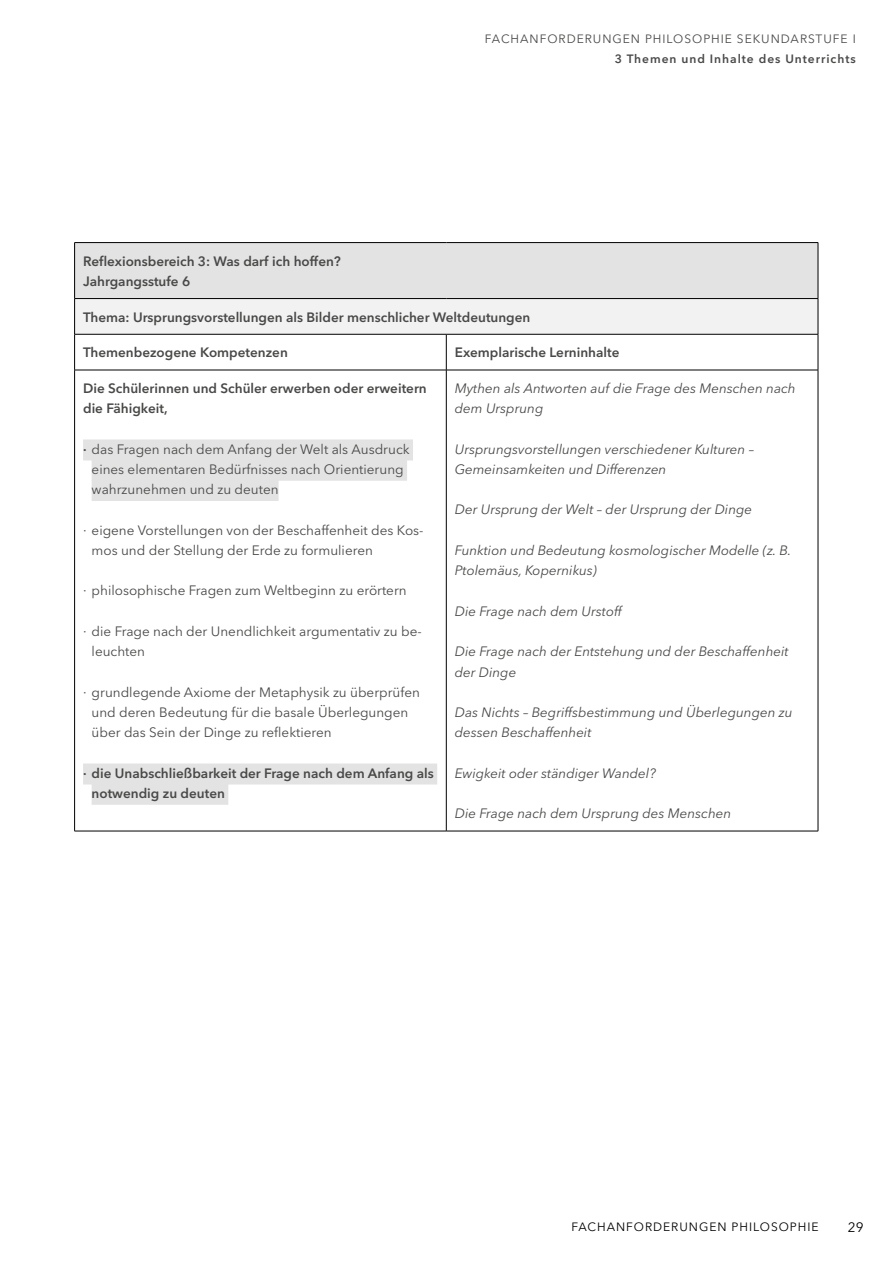
<style>
.page{position:relative;width:893px;height:1263px;background:#fff}
.page>*{position:absolute;margin:0;border:0;box-sizing:border-box;transform-origin:0 0}
.t1{font:italic 13.5px/20.2px "Avenir Next LT Pro";color:#494948}
.t2{font:13.5px/20.2px "Avenir Next LT Pro";color:#494948}
.t3{font:600 13.5px/20.2px "Avenir Next LT Pro";color:#494948}
.t4{font:13.5px "Avenir Next LT Pro";color:#000}
.t5{font:12px "Avenir Next LT Pro";letter-spacing:.08em;color:#494948}
.t6{font:600 12px "Avenir Next LT Pro";letter-spacing:.08em;color:#494948}
.t7{font:12px "Avenir Next LT Pro";letter-spacing:.08em;color:#000}
.s1{font-weight:600}
</style>
<div class="page">
<div style="left:75px;top:243px;width:743px;height:56px;background:#e3e3e3"></div>
<div style="left:75px;top:299px;width:743px;height:35px;background:#f2f2f2"></div>
<svg style="left:75px;top:335px;width:743px;height:35px"></svg>
<hr style="left:74px;top:242px;width:372px;height:1px;background:#000">
<hr style="left:74px;top:243px;width:1px;height:55px;background:#000">
<hr style="left:446px;top:242px;width:372px;height:1px;background:#000">
<hr style="left:818px;top:243px;width:1px;height:55px;background:#000">
<hr style="left:74px;top:298px;width:372px;height:1px;background:#000">
<hr style="left:74px;top:299px;width:1px;height:35px;background:#000">
<hr style="left:446px;top:298px;width:372px;height:1px;background:#000">
<hr style="left:818px;top:299px;width:1px;height:35px;background:#000">
<hr style="left:74px;top:334px;width:372px;height:1px;background:#000">
<hr style="left:74px;top:334px;width:1px;height:36px;background:#000">
<hr style="left:446px;top:334px;width:372px;height:1px;background:#000">
<hr style="left:446px;top:334px;width:1px;height:36px;background:#000">
<hr style="left:818px;top:334px;width:1px;height:36px;background:#000">
<hr style="left:74px;top:370px;width:372px;height:1px;background:#000">
<hr style="left:74px;top:370px;width:1px;height:461px;background:#000">
<hr style="left:446px;top:370px;width:372px;height:1px;background:#000">
<hr style="left:446px;top:370px;width:1px;height:461px;background:#000">
<hr style="left:818px;top:370px;width:1px;height:461px;background:#000">
<hr style="left:74px;top:831px;width:372px;height:1px;background:#000">
<hr style="left:446px;top:831px;width:372px;height:1px;background:#000">
<div style="left:83px;top:439px;width:330px;height:21px;background:#e3e3e3"></div>
<div style="left:92px;top:460px;width:315px;height:21px;background:#e3e3e3"></div>
<div style="left:92px;top:480px;width:187px;height:21px;background:#e3e3e3"></div>
<div style="left:83px;top:763px;width:354px;height:21px;background:#e3e3e3"></div>
<div style="left:92px;top:784px;width:136px;height:21px;background:#e3e3e3"></div>
<p class="t5" style="left:485px;top:32px;width:372px">FACHANFORDERUNGEN PHILOSOPHIE SEKUNDARSTUFE I</p>
<p class="t6" style="left:615px;top:51px;width:242px">3 Themen und Inhalte des Unterrichts</p>
<p class="t3" style="left:83px;top:251px;width:259px">Reflexionsbereich 3: Was darf ich hoffen?<br>Jahrgangsstufe 6</p>
<p class="t3" style="left:83px;top:307px;width:449px">Thema: Ursprungsvorstellungen als Bilder menschlicher Weltdeutungen</p>
<p class="t3" style="left:83px;top:342px;width:206px">Themenbezogene Kompetenzen</p>
<p class="t3" style="left:455px;top:342px;width:166px">Exemplarische Lerninhalte</p>
<p class="t3" style="left:83px;top:378px;width:345px">Die Schülerinnen und Schüler erwerben oder erweitern die Fähigkeit,</p>
<p class="t2" style="left:92px;top:439px;width:320px;text-indent:-9px"><span class="s1">∙</span> das Fragen nach dem Anfang der Welt als Ausdruck eines elementaren Bedürfnisses nach Orientierung wahrzunehmen und zu deuten</p>
<p class="t2" style="left:92px;top:520px;width:333px;text-indent:-9px">∙ eigene Vorstellungen von der Beschaffenheit des Kos&shy;mos und der Stellung der Erde zu formulieren</p>
<p class="t2" style="left:83px;top:581px;width:325px">∙ philosophische Fragen zum Weltbeginn zu erörtern</p>
<p class="t2" style="left:92px;top:621px;width:332px;text-indent:-9px">∙ die Frage nach der Unendlichkeit argumentativ zu be&shy;leuchten</p>
<p class="t2" style="left:92px;top:682px;width:330px;text-indent:-9px">∙ grundlegende Axiome der Metaphysik zu überprüfen und deren Bedeutung für die basale Überlegungen über das Sein der Dinge zu reflektieren</p>
<p class="t3" style="left:92px;top:763px;width:344px;text-indent:-9px">∙ die Unabschließbarkeit der Frage nach dem Anfang als notwendig zu deuten</p>
<p class="t1" style="left:455px;top:378px;width:342px">Mythen als Antworten auf die Frage des Menschen nach dem Ursprung</p>
<p class="t1" style="left:455px;top:439px;width:301px">Ursprungsvorstellungen verschiedener Kulturen –<br>Gemeinsamkeiten und Differenzen</p>
<p class="t1" style="left:455px;top:500px;width:299px">Der Ursprung der Welt – der Ursprung der Dinge</p>
<p class="t1" style="left:455px;top:540px;width:338px">Funktion und Bedeutung kosmologischer Modelle (z. B.<br>Ptolemäus, Kopernikus)</p>
<p class="t1" style="left:455px;top:601px;width:169px">Die Frage nach dem Urstoff</p>
<p class="t1" style="left:455px;top:641px;width:335px">Die Frage nach der Entstehung und der Beschaffenheit der Dinge</p>
<p class="t1" style="left:455px;top:702px;width:339px">Das Nichts – Begriffsbestimmung und Überlegungen zu dessen Beschaffenheit</p>
<p class="t1" style="left:455px;top:763px;width:203px">Ewigkeit oder ständiger Wandel?</p>
<p class="t1" style="left:455px;top:803px;width:278px">Die Frage nach dem Ursprung des Menschen</p>
<p class="t7" style="left:571px;top:1219px;width:249px">FACHANFORDERUNGEN PHILOSOPHIE</p>
<p class="t4" style="left:848px;top:1219px;width:18px">29</p>
</div>
